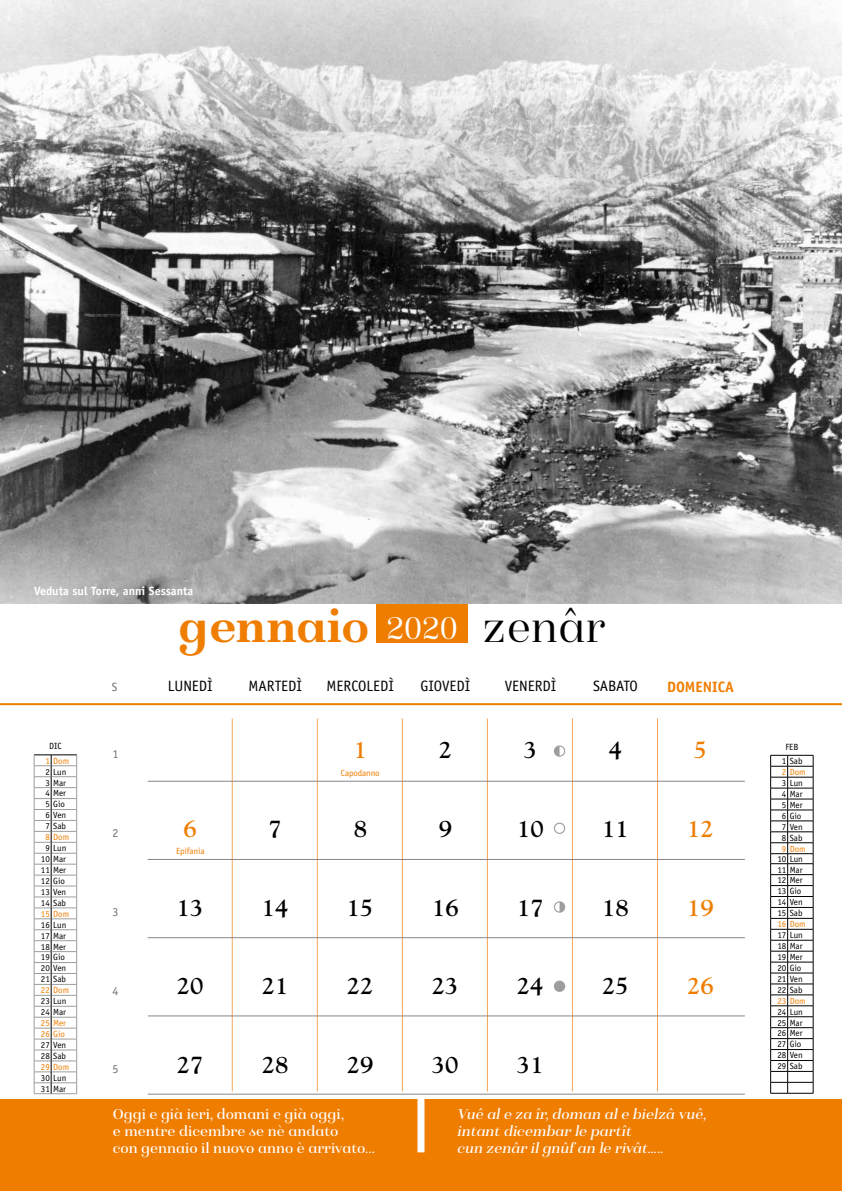
<style>
.page{position:relative;width:842px;height:1191px;background:#fff}
.page>*{position:absolute;margin:0;border:0;box-sizing:border-box;transform-origin:0 0}
.t1{font:900 47.2px "Isabel";color:#ef7d00}
.t2{font:700 24px "Goudy Std";color:#000}
.t3{font:700 24px "Goudy Std";color:#ef7d00}
.t4{font:15px/17px "Isabel";color:#fff}
.t5{font:italic 15px/17px "Isabel";color:#fff}
.t6{font:15px "Officina Sans";color:#000}
.t7{font:700 15px "Officina Sans";color:#ef7d00}
.t8{font:700 12px "Officina Sans";color:#fff}
.t9{font:12px "Officina Sans";color:#706f6f}
.t10{font:9px/10.9px "Officina Sans";color:#000}
.t11{font:9px/10.9px "Officina Sans";color:#ef7d00}
.s1{font-weight:300;font-size:33px;color:#fff}
.s2{font-weight:300;color:#000}
</style>
<div class="page">
<img style="left:0;top:0;width:842px;height:603px">
<svg style="left:34px;top:754px;width:44px;height:340px"></svg>
<svg style="left:770px;top:755px;width:44px;height:339px"></svg>
<div style="left:0;top:1099px;width:842px;height:92px;background:#ef7d00"></div>
<div style="left:417px;top:1091px;width:7px;height:61px;background:#fff"></div>
<hr style="left:0;top:703px;width:842px;height:2px;background:#ef7d00">
<div style="left:376px;top:604px;width:92px;height:38px;background:#ef7d00"></div>
<svg style="left:554px;top:745px;width:11px;height:11px"></svg>
<svg style="left:554px;top:901px;width:11px;height:11px"></svg>
<svg style="left:554px;top:822px;width:11px;height:12px"></svg>
<div style="left:554px;top:980px;width:11px;height:12px;background:#9d9d9c;border-radius:50%"></div>
<hr style="left:232px;top:718px;width:1px;height:373px;background:#f6a758">
<hr style="left:317px;top:718px;width:1px;height:373px;background:#f6a758">
<hr style="left:402px;top:718px;width:1px;height:373px;background:#f6a758">
<hr style="left:487px;top:718px;width:1px;height:373px;background:#f6a758">
<hr style="left:572px;top:718px;width:1px;height:373px;background:#f6a758">
<hr style="left:657px;top:718px;width:1px;height:373px;background:#f6a758">
<hr style="left:148px;top:781px;width:597px;height:1px;background:#878787">
<hr style="left:148px;top:859px;width:597px;height:1px;background:#878787">
<hr style="left:148px;top:937px;width:597px;height:1px;background:#878787">
<hr style="left:148px;top:1015px;width:597px;height:1px;background:#878787">
<hr style="left:148px;top:1094px;width:597px;height:1px;background:#878787">
<h3 class="t8" style="left:34px;top:584px;width:161px">Veduta sul Torre, anni Sessanta</h3>
<p class="t10" style="left:49px;top:740px;width:13px">DIC</p>
<p class="t11" style="left:45px;top:755px;width:25px">1 Dom</p>
<p class="t10" style="left:45px;top:766px;width:23px">2 Lun<br>3 Mar<br>4 Mer<br>5 Gio<br>6 Ven<br>7 Sab</p>
<p class="t11" style="left:45px;top:831px;width:25px">8 Dom</p>
<p class="t10" style="left:41px;top:842px;width:27px;text-align:center">9 Lun<br>10 Mar<br>11 Mer<br>12 Gio<br>13 Ven<br>14 Sab</p>
<p class="t11" style="left:41px;top:908px;width:30px">15 Dom</p>
<p class="t10" style="left:41px;top:919px;width:27px">16 Lun<br>17 Mar<br>18 Mer<br>19 Gio<br>20 Ven<br>21 Sab</p>
<p class="t11" style="left:41px;top:984px;width:30px">22 Dom</p>
<p class="t10" style="left:41px;top:995px;width:27px">23 Lun<br>24 Mar</p>
<p class="t11" style="left:41px;top:1017px;width:27px">25 Mer<br>26 Gio</p>
<p class="t10" style="left:41px;top:1039px;width:27px">27 Ven<br>28 Sab</p>
<p class="t11" style="left:41px;top:1061px;width:30px">29 Dom</p>
<p class="t10" style="left:41px;top:1072px;width:27px">30 Lun<br>31 Mar</p>
<h3 class="t9" style="left:112px;top:680px;width:7px">S</h3>
<h3 class="t9" style="left:113px;top:747px;width:7px">1</h3>
<h3 class="t9" style="left:113px;top:826px;width:7px">2</h3>
<h3 class="t9" style="left:113px;top:904px;width:7px">3</h3>
<h3 class="t9" style="left:113px;top:983px;width:7px">4</h3>
<h1 class="t1" style="left:179px;top:598px;width:429px">gennaio <span class="s1">2020</span> <span class="s2">zenâr</span></h1>
<h3 class="t6" style="left:168px;top:677px;width:46px">LUNEDì</h3>
<h3 class="t6" style="left:249px;top:677px;width:55px">MARtedì</h3>
<h3 class="t6" style="left:327px;top:677px;width:69px">MERcoledì</h3>
<h3 class="t6" style="left:420px;top:677px;width:52px">GIOvedì</h3>
<h3 class="t6" style="left:505px;top:677px;width:53px">VENerdì</h3>
<h3 class="t6" style="left:593px;top:677px;width:46px">SAbato</h3>
<h3 class="t7" style="left:667px;top:677px;width:68px">DOMenica</h3>
<h2 class="t3" style="left:354px;top:735px;width:15px">1</h2>
<h2 class="t2" style="left:439px;top:735px;width:15px">2</h2>
<h2 class="t2" style="left:524px;top:735px;width:15px">3</h2>
<h2 class="t2" style="left:609px;top:735px;width:15px">4</h2>
<h2 class="t3" style="left:694px;top:735px;width:15px">5</h2>
<p class="t11" style="left:341px;top:767px;width:40px">Capodanno</p>
<h2 class="t3" style="left:184px;top:814px;width:15px">6</h2>
<h2 class="t2" style="left:269px;top:814px;width:15px">7</h2>
<h2 class="t2" style="left:354px;top:814px;width:15px">8</h2>
<h2 class="t2" style="left:439px;top:814px;width:15px">9</h2>
<h2 class="t2" style="left:517px;top:814px;width:28px">10</h2>
<h2 class="t2" style="left:602px;top:814px;width:28px">11</h2>
<h2 class="t3" style="left:687px;top:814px;width:28px">12</h2>
<p class="t11" style="left:176px;top:845px;width:30px">Epifania</p>
<h2 class="t2" style="left:177px;top:893px;width:28px">13</h2>
<h2 class="t2" style="left:262px;top:893px;width:28px">14</h2>
<h2 class="t2" style="left:347px;top:893px;width:28px">15</h2>
<h2 class="t2" style="left:432px;top:893px;width:28px">16</h2>
<h2 class="t2" style="left:517px;top:893px;width:28px">17</h2>
<h2 class="t2" style="left:602px;top:893px;width:28px">18</h2>
<h2 class="t3" style="left:687px;top:893px;width:28px">19</h2>
<h2 class="t2" style="left:177px;top:971px;width:28px">20</h2>
<h2 class="t2" style="left:262px;top:971px;width:28px">21</h2>
<h2 class="t2" style="left:347px;top:971px;width:28px">22</h2>
<h2 class="t2" style="left:432px;top:971px;width:28px">23</h2>
<h2 class="t2" style="left:517px;top:971px;width:28px">24</h2>
<h2 class="t2" style="left:602px;top:971px;width:28px">25</h2>
<h2 class="t3" style="left:687px;top:971px;width:28px">26</h2>
<h2 class="t2" style="left:177px;top:1050px;width:28px">27</h2>
<h2 class="t2" style="left:262px;top:1050px;width:28px">28</h2>
<h2 class="t2" style="left:347px;top:1050px;width:28px">29</h2>
<h2 class="t2" style="left:432px;top:1050px;width:28px">30</h2>
<h2 class="t2" style="left:517px;top:1050px;width:28px">31</h2>
<h3 class="t9" style="left:113px;top:1062px;width:7px">5</h3>
<h3 class="t4" style="left:113px;top:1105px;width:264px">Oggi e già ieri, domani e già oggi,<br>e mentre dicembre se nè andato<br>con gennaio il nuovo anno è arrivato...</h3>
<h3 class="t5" style="left:457px;top:1105px;width:254px">Vuê ale za îr,doman ale bielzâ vuê, intantdicembar le partît<br>cun zenâr ilgnûf an le rivât…..</h3>
<p class="t10" style="left:782px;top:739px;width:22px;line-height:14.5px;text-align:center">FEB<br>1 Sab</p>
<p class="t11" style="left:782px;top:766px;width:25px">2 Dom</p>
<p class="t10" style="left:782px;top:777px;width:23px">3 Lun<br>4 Mar<br>5 Mer<br>6 Gio<br>7 Ven<br>8 Sab</p>
<p class="t11" style="left:782px;top:843px;width:25px">9 Dom</p>
<p class="t10" style="left:777px;top:853px;width:27px">10 Lun<br>11 Mar<br>12 Mer<br>13 Gio<br>14 Ven<br>15 Sab</p>
<p class="t11" style="left:777px;top:918px;width:30px">16 Dom</p>
<p class="t10" style="left:777px;top:929px;width:27px">17 Lun<br>18 Mar<br>19 Mer<br>20 Gio<br>21 Ven<br>22 Sab</p>
<p class="t11" style="left:777px;top:995px;width:30px">23 Dom</p>
<p class="t10" style="left:777px;top:1006px;width:27px">24 Lun<br>25 Mar<br>26 Mer<br>27 Gio<br>28 Ven<br>29 Sab</p>
</div>
